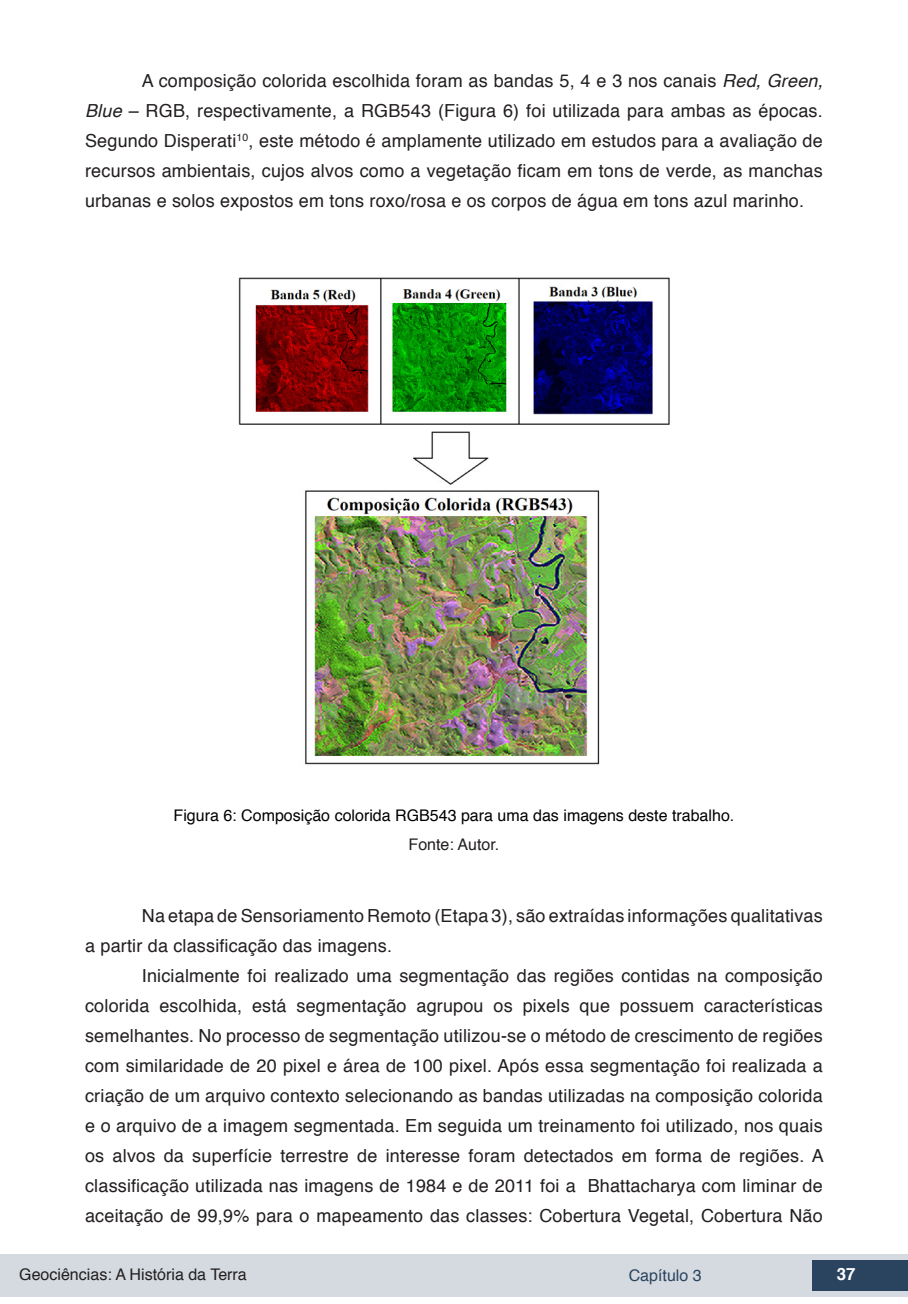
<style>
.page{position:relative;width:908px;height:1304px;background:#fff}
.page>*{position:absolute;margin:0;border:0;box-sizing:border-box;transform-origin:0 0}
.t1{font:18px/30px "Helvetica";letter-spacing:.01em;color:#231f20;text-align:justify}
.t2{font:700 16.8px "Helvetica";color:#fff}
.t3{font:16px "Helvetica";color:#000}
.t4{font:16px "Helvetica";color:#231f20}
.t5{font:16px "Helvetica";color:#2a435e}
.s1{font-style:italic}
</style>
<div class="page">
<div style="left:0;top:1254px;width:906px;height:43px;background:#d4dadf"></div>
<div style="left:812px;top:1261px;width:95px;height:30px;background:#2a435e"></div>
<img style="left:238px;top:277px;width:432px;height:488px">
<p class="t1" style="left:85px;top:66px;width:738px;text-indent:57px">A composição colorida escolhida foram as bandas 5, 4 e 3 nos canais <span class="s1">Red, Green, Blue</span> – RGB, respectivamente, a RGB543 (Figura 6) foi utilizada para ambas as épocas.<br>Segundo Disperati<sup>10</sup>, este método é amplamente utilizado em estudos para a avaliação de recursos ambientais, cujos alvos como a vegetação ficam em tons de verde, as manchas urbanas e solos expostos em tons roxo/rosa e os corpos de água em tons azul marinho.</p>
<p class="t3" style="left:173px;top:803px;width:562px">Figura 6: Composição colorida RGB543 para uma das imagens deste trabalho.</p>
<p class="t4" style="left:408px;top:832px;width:92px">Fonte: Autor.</p>
<p class="t1" style="left:85px;top:901px;width:738px;text-indent:57px">Na etapa de Sensoriamento Remoto (Etapa 3), são extraídas informações qualitativas a partir da classificação das imagens.</p>
<p class="t1" style="left:85px;top:961px;width:739px;text-indent:57px">Inicialmente foi realizado uma segmentação das regiões contidas na composição colorida escolhida, está segmentação agrupou os pixels que possuem características semelhantes. No processo de segmentação utilizou-se o método de crescimento de regiões com similaridade de 20 pixel e área de 100 pixel. Após essa segmentação foi realizada a criação de um arquivo contexto selecionando as bandas utilizadas na composição colorida e o arquivo de a imagem segmentada. Em seguida um treinamento foi utilizado, nos quais os alvos da superfície terrestre de interesse foram detectados em forma de regiões. A classificação utilizada nas imagens de 1984 e de 2011 foi a Bhattacharya com liminar de aceitação de 99,9% para o mapeamento das classes: Cobertura Vegetal, Cobertura Não</p>
<p class="t4" style="left:19px;top:1262px;width:229px">Geociências: A História da Terra</p>
<p class="t5" style="left:628px;top:1263px;width:74px">Capítulo 3</p>
<p class="t2" style="left:836px;top:1261px;width:20px">37</p>
</div>
